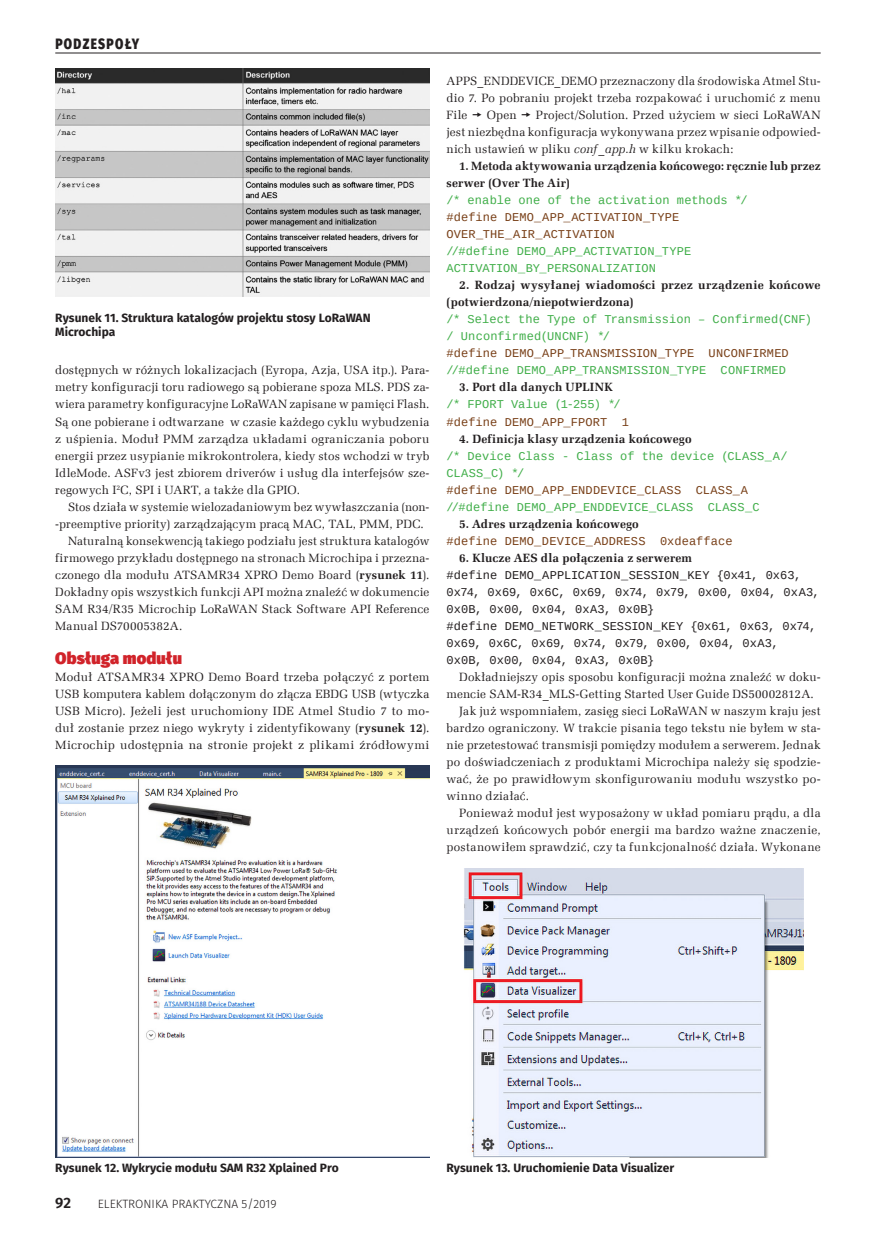
<style>
.page{position:relative;width:893px;height:1234px;background:#fff}
.page>*{position:absolute;margin:0;border:0;box-sizing:border-box;transform-origin:0 0}
._3_Srodtytul{font:900 16.5px "Fira Sans";letter-spacing:.005em;color:#d1232a}
.t1{font:800 15px "Fira Sans";letter-spacing:.11em;color:#231f20;scale:.8 1}
.t2{font:600 15px "Fira Sans";color:#231f20}
._1_Body{font:12px/17px "Zapf Ellipt EU";letter-spacing:.015em;color:#231f20;text-align:justify}
._1_Body-2{font:12px/17px "Liberation Mono";letter-spacing:.01em;color:#40ae49}
._1_Body-3{font:700 12px/17px "Zapf Ellipt EU";letter-spacing:.015em;color:#231f20}
._1_Body-4{font:12px/17px "Liberation Mono";letter-spacing:.005em;color:#231f20}
._1_Body-5{font:12px/17px "Liberation Mono";letter-spacing:.015em;color:#783f17}
._4_Podpis{font:700 12px/14.4px "Fira Sans";color:#231f20}
.t3{font:300 12px "Fira Sans";color:#231f20}
.s1{font-weight:700}
.s2{font-style:italic}
</style>
<div class="page">
<hr style="left:55px;top:53px;width:766px;height:1px;background:#231f20">
<img style="left:55px;top:68px;width:374px;height:228px">
<img style="left:464px;top:868px;width:339px;height:289px">
<img style="left:55px;top:765px;width:374px;height:392px">
<p class="t1" style="left:55px;top:30px;width:106px">PODZESPOŁY</p>
<p class="_4_Podpis" style="left:55px;top:309px;width:317px">Rysunek 11. Struktura katalogów projektu stosy LoRaWAN<br>Microchipa</p>
<p class="_1_Body" style="left:55px;top:362px;width:376px">dostępnych w różnych lokalizacjach (Eyropa, Azja, USA itp.). Para&shy;metry konfiguracji toru radiowego są pobierane spoza MLS. PDS za&shy;wiera parametry konfiguracyjne LoRaWAN zapisane w pamięci Flash.<br>Są one pobierane i odtwarzane w czasie każdego cyklu wybudzenia z uśpienia. Moduł PMM zarządza układami ograniczania poboru energii przez usypianie mikrokontrolera, kiedy stos wchodzi w tryb IdleMode. ASFv3 jest zbiorem driverów i usług dla interfejsów sze&shy;regowych I<sup>2</sup>C, SPI i UART, a także dla GPIO.</p>
<p class="_1_Body" style="left:55px;top:498px;width:376px;text-indent:13px">Stos działa w systemie wielozadaniowym bez wywłaszczania (non--preemptive priority) zarządzającym pracą MAC, TAL, PMM, PDC.</p>
<p class="_1_Body" style="left:55px;top:532px;width:376px;text-indent:13px">Naturalną konsekwencją takiego podziału jest struktura katalogów firmowego przykładu dostępnego na stronach Microchipa i przezna&shy;czonego dla modułu ATSAMR34 XPRO Demo Board (<span class="s1">rysunek 11</span>).<br>Dokładny opis wszystkich funkcji API można znaleźć w dokumencie SAM R34/R35 Microchip LoRaWAN Stack Software API Reference Manual DS70005382A.</p>
<p class="_3_Srodtytul" style="left:55px;top:642px;width:128px">Obsługa modułu</p>
<p class="_1_Body" style="left:55px;top:668px;width:376px">Moduł ATSAMR34 XPRO Demo Board trzeba połączyć z portem USB komputera kablem dołączonym do złącza EBDG USB (wtyczka USB Micro). Jeżeli jest uruchomiony IDE Atmel Studio 7 to mo&shy;duł zostanie przez niego wykryty i zidentyfikowany (<span class="s1">rysunek 12</span>).<br>Microchip udostępnia na stronie projekt z plikami źródłowymi</p>
<p class="_1_Body" style="left:446px;top:73px;width:376px">APPS_ENDDEVICE_DEMO przeznaczony dla środowiska Atmel Stu&shy;dio 7. Po pobraniu projekt trzeba rozpakować i uruchomić z menu File</p>
<p class="_1_Body" style="left:446px;top:107px;width:376px;text-indent:89px">Project/Solution. Przed użyciem w sieci LoRaWAN jest niezbędna konfiguracja wykonywana przez wpisanie odpowied&shy;nich ustawień w pliku <span class="s2">conf _app.h</span> w kilku krokach:</p>
<p class="_1_Body-3" style="left:446px;top:158px;width:376px;text-indent:13px">1. Metoda aktywowania urządzenia końcowego: ręcznie lub przez serwer (Over The Air)</p>
<p class="_1_Body-2" style="left:446px;top:192px;width:303px">/* enable one of the activation methods */</p>
<p class="_1_Body-5" style="left:446px;top:209px;width:234px">#define DEMO_APP_ACTIVATION_TYPE<br>OVER_THE_AIR_ACTIVATION</p>
<p class="_1_Body-2" style="left:446px;top:243px;width:246px">//#define DEMO_APP_ACTIVATION_TYPE<br>ACTIVATION_BY_PERSONALIZATION</p>
<p class="_1_Body-3" style="left:446px;top:277px;width:376px;text-indent:13px">2. Rodzaj wysyłanej wiadomości przez urządzenie końcowe (potwierdzona/niepotwierdzona)</p>
<p class="_1_Body-2" style="left:446px;top:311px;width:367px">/* Select the Type of Transmission – Confirmed(CNF) / Unconfirmed(UNCNF) */</p>
<p class="_1_Body-5" style="left:446px;top:345px;width:344px">#define DEMO_APP_TRANSMISSION_TYPE UNCONFIRMED</p>
<p class="_1_Body-2" style="left:446px;top:362px;width:341px">//#define DEMO_APP_TRANSMISSION_TYPE CONFIRMED</p>
<p class="_1_Body-3" style="left:459px;top:379px;width:155px">3. Port dla danych UPLINK</p>
<p class="_1_Body-2" style="left:446px;top:396px;width:176px">/* FPORT Value (1-255) */</p>
<p class="_1_Body-5" style="left:446px;top:413px;width:184px">#define DEMO_APP_FPORT 1</p>
<p class="_1_Body-3" style="left:459px;top:430px;width:234px">4. Definicja klasy urządzenia końcowego</p>
<p class="_1_Body-2" style="left:446px;top:447px;width:343px">/* Device Class - Class of the device (CLASS_A/<br>CLASS_C) */</p>
<p class="_1_Body-5" style="left:446px;top:481px;width:303px">#define DEMO_APP_ENDDEVICE_CLASS CLASS_A</p>
<p class="_1_Body-2" style="left:446px;top:498px;width:315px">//#define DEMO_APP_ENDDEVICE_CLASS CLASS_C</p>
<p class="_1_Body-3" style="left:459px;top:515px;width:181px">5. Adres urządzenia końcowego</p>
<p class="_1_Body-5" style="left:446px;top:532px;width:288px">#define DEMO_DEVICE_ADDRESS 0xdeafface</p>
<p class="_1_Body-3" style="left:459px;top:549px;width:234px">6. Klucze AES dla połączenia z serwerem</p>
<p class="_1_Body-4" style="left:446px;top:566px;width:375px">#define DEMO_APPLICATION_SESSION_KEY {0x41, 0x63,<br>0x74, 0x69, 0x6C, 0x69, 0x74, 0x79, 0x00, 0x04, 0xA3,<br>0x0B, 0x00, 0x04, 0xA3, 0x0B}</p>
<p class="_1_Body-4" style="left:446px;top:617px;width:371px">#define DEMO_NETWORK_SESSION_KEY {0x61, 0x63, 0x74,<br>0x69, 0x6C, 0x69, 0x74, 0x79, 0x00, 0x04, 0xA3,<br>0x0B, 0x00, 0x04, 0xA3, 0x0B}</p>
<p class="_1_Body" style="left:446px;top:668px;width:376px;text-indent:13px">Dokładniejszy opis sposobu konfiguracji można znaleźć w doku&shy;mencie SAM-R34_MLS-Getting Started User Guide DS50002812A.</p>
<p class="_1_Body" style="left:446px;top:702px;width:376px;text-indent:13px">Jak już wspomniałem, zasięg sieci LoRaWAN w naszym kraju jest bardzo ograniczony. W trakcie pisania tego tekstu nie byłem w sta&shy;nie przetestować transmisji pomiędzy modułem a serwerem. Jednak po doświadczeniach z produktami Microchipa należy się spodzie&shy;wać, że po prawidłowym skonfigurowaniu modułu wszystko po&shy;winno działać.</p>
<p class="_1_Body" style="left:446px;top:804px;width:376px;text-indent:13px">Ponieważ moduł jest wyposażony w układ pomiaru prądu, a dla urządzeń końcowych pobór energii ma bardzo ważne znaczenie, postanowiłem sprawdzić, czy ta funkcjonalność działa. Wykonane</p>
<p class="_1_Body" style="left:487px;top:107px;width:32px">Open</p>
<p class="_4_Podpis" style="left:55px;top:1158px;width:285px">Rysunek 12. Wykrycie modułu SAM R32 Xplained Pro</p>
<p class="_4_Podpis" style="left:446px;top:1158px;width:229px">Rysunek 13. Uruchomienie Data Visualizer</p>
<p class="t2" style="left:55px;top:1190px;width:17px">92</p>
<p class="t3" style="left:98px;top:1195px;width:180px">ELEKTRONIKA PRAKTYCZNA 5/2019</p>
</div>
